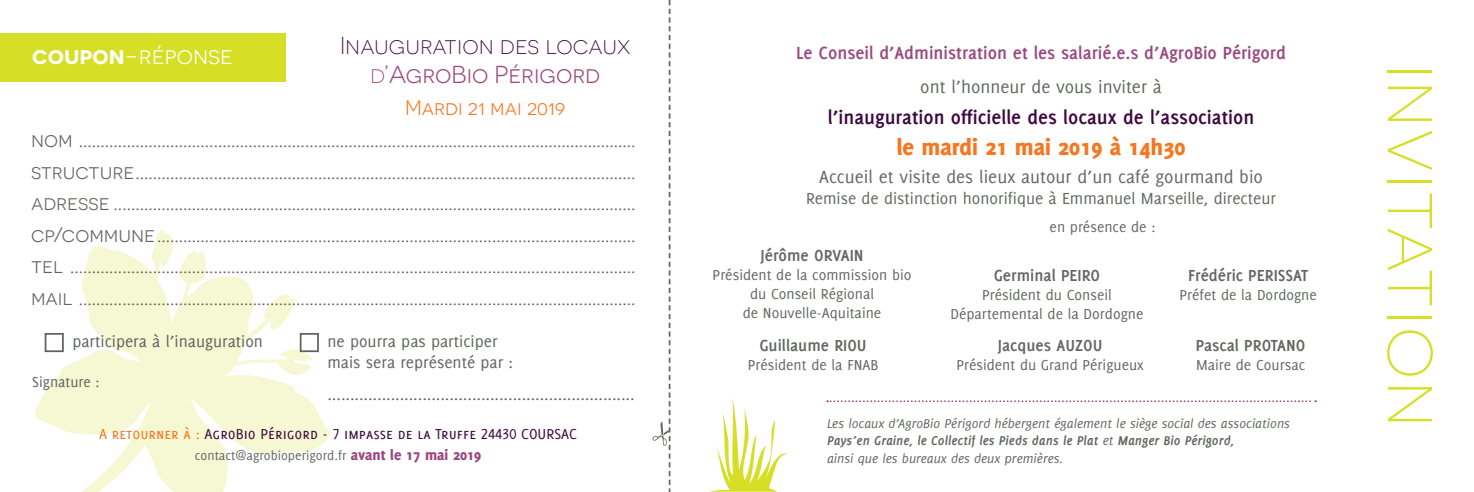
<style>
.page{position:relative;width:1474px;height:492px;background:#fff}
.page>*{position:absolute;margin:0;border:0;box-sizing:border-box;transform-origin:0 0}
.t1{font:300 63px "Novecentosanswide";letter-spacing:.05em;color:#d6df26}
.t2{font:800 24.5px "Delicious";color:#f47721}
.t3{font:300 24.5px "Novecentosanswide";color:#3e083e}
.t4{font:24.5px "Novecentosanswide";color:#9b4980}
.t5{font:24.5px "Novecentosanswide";color:#fff}
.t6{font:21px/31.5px "Novecentosanswide";color:#5e645b}
.t7{font:700 21px "Delicious";color:#3e083e}
.t8{font:21px "Novecentosanswide";color:#f47721}
.t9{font:19.25px "Delicious";color:#626860}
.t10{font:700 19.25px "Delicious";color:#9b4980}
.t11{font:17.5px "Delicious";color:#5e645b}
.t12{font:700 17.5px "Delicious";color:#626860}
.t13{font:17.5px "Delicious";color:#626860}
.t14{font:15.75px "Delicious";color:#626860}
.t15{font:15.75px "Delicious Small Caps";color:#3e083e}
.t16{font:15.75px "Delicious";color:#5e645b}
.t17{font:italic 14px/17.5px "Delicious";color:#626860}
.t18{font:14px "Delicious";color:#626860}
.s1{font-weight:600}
.s2{font-weight:300}
.s3{color:#f47721}
.s4{font-weight:800;font-size:15.75px;color:#9b4980}
.s5{font-weight:700}
</style>
<div class="page">
<svg style="left:35px;top:230px;width:296px;height:261px;fill:#f6f8d4"></svg>
<svg style="left:652px;top:0;width:18px;height:491px"></svg>
<div style="left:45px;top:332px;width:19px;height:19px;border:2px solid #5e645b"></div>
<div style="left:300px;top:332px;width:19px;height:19px;border:2px solid #5e645b"></div>
<div style="left:0;top:33px;width:285px;height:49px;background:#d6df26"></div>
<svg style="left:713px;top:398px;width:74px;height:93px"></svg>
<svg style="left:827px;top:400px;width:489px;height:1px"></svg>
<p class="t5" style="left:32px;top:41px;width:202px"><span class="s1">coupon</span>-réponse</p>
<p class="t3" style="left:340px;top:31px;width:292px">Inauguration des locaux</p>
<p class="t4" style="left:370px;top:60px;width:231px"><span class="s2">d’</span>AgroBio Périgord</p>
<p class="t8" style="left:405px;top:95px;width:162px">Mardi 21 mai 2019</p>
<p class="t6" style="left:31px;top:124px;width:606px">nom ................................................................................................................................</p>
<p class="t6" style="left:31px;top:155px;width:606px">structure...................................................................................................................</p>
<p class="t6" style="left:31px;top:187px;width:606px">adresse ........................................................................................................................</p>
<p class="t6" style="left:31px;top:218px;width:606px">cp/commune..............................................................................................................</p>
<p class="t6" style="left:31px;top:250px;width:606px">tel .................................................................................................................................. mail ................................................................................................................................</p>
<p class="t11" style="left:72px;top:331px;width:192px">participera à l’inauguration</p>
<p class="t11" style="left:327px;top:331px;width:172px">ne pourra pas participer</p>
<p class="t11" style="left:327px;top:352px;width:187px">mais sera représenté par :</p>
<p class="t11" style="left:327px;top:384px;width:309px">....................................................................</p>
<p class="t16" style="left:32px;top:372px;width:69px">Signature :</p>
<p class="t15" style="left:99px;top:424px;width:479px"><span class="s3">A retourner à :</span> AgroBio Périgord - 7 impasse de la Truffe 24430 COURSAC</p>
<p class="t18" style="left:195px;top:447px;width:288px">contact@agrobioperigord.fr <span class="s4">avant le 17 mai 2019</span></p>
<p class="t10" style="left:796px;top:42px;width:491px">Le Conseil d’Administration et les salarié.e.s d’AgroBio Périgord</p>
<p class="t9" style="left:920px;top:76px;width:243px">ont l’honneur de vous inviter à</p>
<p class="t7" style="left:828px;top:104px;width:428px">l’inauguration officielle des locaux de l’association</p>
<p class="t2" style="left:896px;top:132px;width:290px">le mardi 21 mai 2019 à 14h30</p>
<p class="t9" style="left:819px;top:165px;width:445px">Accueil et visite des lieux autour d’un café gourmand bio</p>
<p class="t13" style="left:806px;top:188px;width:471px">Remise de distinction honorifique à Emmanuel Marseille, directeur</p>
<p class="t14" style="left:1049px;top:217px;width:107px">en présence de :</p>
<p class="t12" style="left:760px;top:245px;width:105px">Jérôme ORVAIN</p>
<p class="t14" style="left:712px;top:265px;width:200px">Président de la commission bio</p>
<p class="t14" style="left:750px;top:284px;width:125px">du Conseil Régional</p>
<p class="t14" style="left:742px;top:303px;width:140px">de Nouvelle-Aquitaine</p>
<p class="t12" style="left:759px;top:335px;width:109px">Guillaume RIOU</p>
<p class="t14" style="left:747px;top:355px;width:132px">Président de la FNAB</p>
<p class="t12" style="left:993px;top:265px;width:108px">Germinal PEIRO</p>
<p class="t14" style="left:982px;top:285px;width:131px">Président du Conseil</p>
<p class="t14" style="left:950px;top:304px;width:194px">Départemental de la Dordogne</p>
<p class="t12" style="left:997px;top:335px;width:106px">Jacques AUZOU</p>
<p class="t14" style="left:956px;top:355px;width:189px">Président du Grand Périgueux</p>
<p class="t12" style="left:1187px;top:265px;width:122px">Frédéric PERISSAT</p>
<p class="t14" style="left:1179px;top:285px;width:139px">Préfet de la Dordogne</p>
<p class="t12" style="left:1195px;top:335px;width:111px">Pascal PROTANO</p>
<p class="t14" style="left:1195px;top:355px;width:111px">Maire de Coursac</p>
<p class="t17" style="left:827px;top:413px;width:464px">Les locaux d’AgroBio Périgord hébergent également le siège social des associations<br><span class="s5">Pays’en Graine, le Collectif les Pieds dans le Plat</span> et <span class="s5">Manger Bio Périgord,</span></p>
<p class="t17" style="left:827px;top:448px;width:238px">ainsi que les bureaux des deux premières.</p>
<p class="t1" style="left:1445px;top:64px;width:363px;rotate:90deg">INVITATION</p>
</div>
